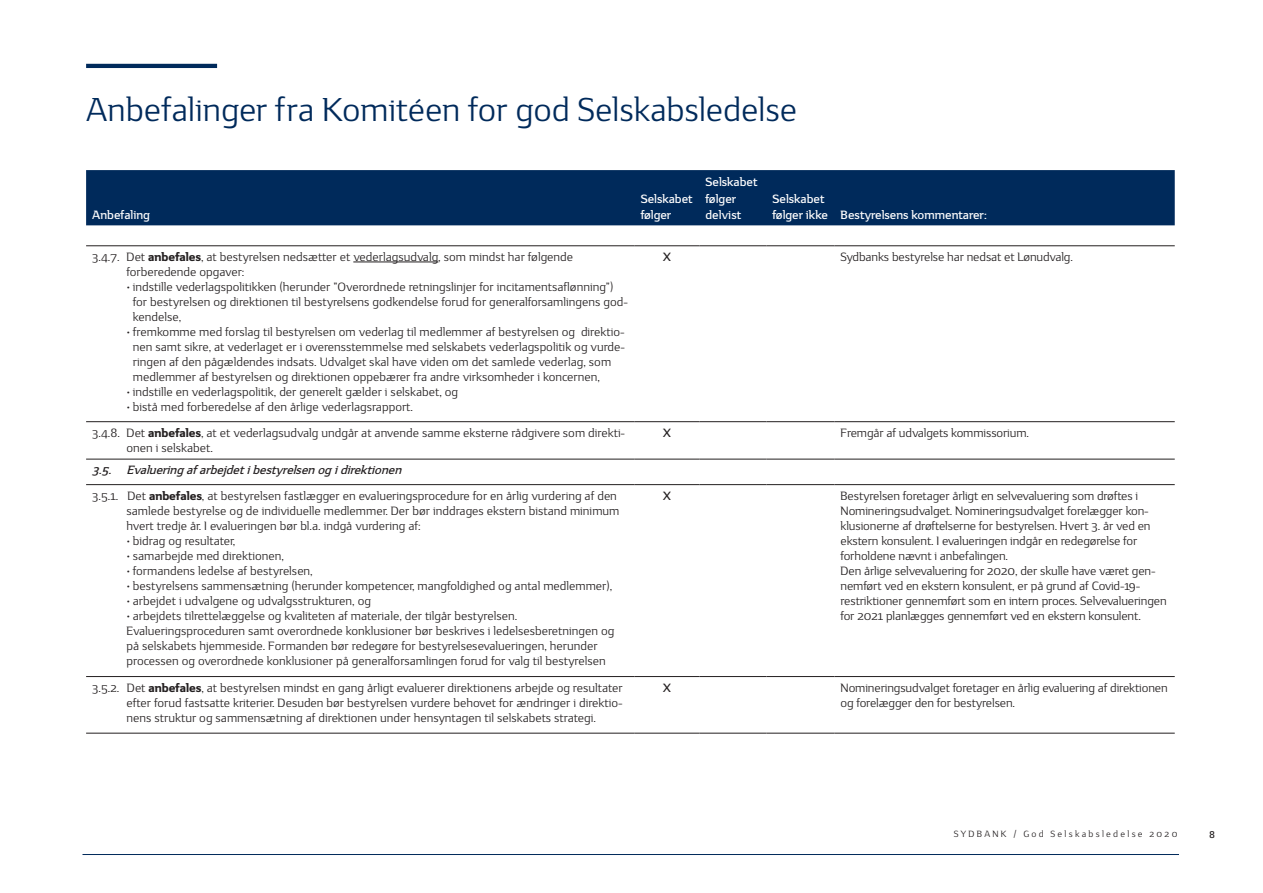
<style>
.page{position:relative;width:1263px;height:893px;background:#fff}
.page>*{position:absolute;margin:0;border:0;box-sizing:border-box;transform-origin:0 0}
.Opslag_overskrift_22{font:33px "Sydbank";letter-spacing:-.005em;color:#002a5b}
.Brødtekst{font:12px/15px "Sydbank";color:#231f20}
.Tabel_overskrift{font:700 12px/16.5px "Sydbank";color:#fff}
.Brødtekst-2{font:italic 700 12px "Sydbank";color:#231f20}
.Brødtekst-3{font:700 12px "Sydbank";color:#231f20}
.t1{font:700 9.75px "Sydbank";color:#231f20}
.t2{font:9px "Sydbank";letter-spacing:.25em;color:#231f20}
.s1{font-weight:800}
</style>
<div class="page">
<hr style="left:82px;top:854px;width:1097px;height:1px;background:#002a5b">
<div style="left:86px;top:170px;width:1089px;height:55px;background:#002a5b"></div>
<svg style="left:635px;top:677px;width:540px;height:56px"></svg>
<hr style="left:86px;top:245px;width:549px;height:1px;background:#231f20">
<hr style="left:635px;top:245px;width:64px;height:1px;background:#231f20">
<hr style="left:699px;top:245px;width:67px;height:1px;background:#231f20">
<hr style="left:766px;top:245px;width:68px;height:1px;background:#231f20">
<hr style="left:834px;top:245px;width:341px;height:1px;background:#231f20">
<hr style="left:86px;top:421px;width:549px;height:1px;background:#231f20">
<hr style="left:635px;top:421px;width:64px;height:1px;background:#231f20">
<hr style="left:699px;top:421px;width:67px;height:1px;background:#231f20">
<hr style="left:766px;top:421px;width:68px;height:1px;background:#231f20">
<hr style="left:834px;top:421px;width:341px;height:1px;background:#231f20">
<hr style="left:86px;top:459px;width:549px;height:1px;background:#231f20">
<hr style="left:635px;top:459px;width:64px;height:1px;background:#231f20">
<hr style="left:699px;top:459px;width:67px;height:1px;background:#231f20">
<hr style="left:766px;top:459px;width:68px;height:1px;background:#231f20">
<hr style="left:834px;top:459px;width:341px;height:1px;background:#231f20">
<hr style="left:86px;top:484px;width:549px;height:1px;background:#231f20">
<hr style="left:635px;top:484px;width:64px;height:1px;background:#231f20">
<hr style="left:699px;top:484px;width:67px;height:1px;background:#231f20">
<hr style="left:766px;top:484px;width:68px;height:1px;background:#231f20">
<hr style="left:834px;top:484px;width:341px;height:1px;background:#231f20">
<hr style="left:86px;top:676px;width:549px;height:1px;background:#231f20">
<hr style="left:635px;top:676px;width:64px;height:1px;background:#231f20">
<hr style="left:699px;top:676px;width:67px;height:1px;background:#231f20">
<hr style="left:766px;top:676px;width:68px;height:1px;background:#231f20">
<hr style="left:834px;top:676px;width:341px;height:1px;background:#231f20">
<hr style="left:86px;top:733px;width:549px;height:1px;background:#231f20">
<hr style="left:635px;top:733px;width:64px;height:1px;background:#231f20">
<hr style="left:699px;top:733px;width:67px;height:1px;background:#231f20">
<hr style="left:766px;top:733px;width:68px;height:1px;background:#231f20">
<hr style="left:834px;top:733px;width:341px;height:1px;background:#231f20">
<hr style="left:353px;top:262px;width:85px;height:1px;background:#231f20">
<hr style="left:86px;top:64px;width:131px;height:4px;background:#002a5b">
<p class="Opslag_overskrift_22" style="left:86px;top:92px;width:713px">Anbefalinger fra Komitéen for god Selskabsledelse</p>
<p class="Tabel_overskrift" style="left:92px;top:208px;width:59px">Anbefaling</p>
<p class="Tabel_overskrift" style="left:641px;top:192px;width:53px">Selskabet følger</p>
<p class="Tabel_overskrift" style="left:705px;top:175px;width:53px">Selskabet følger</p>
<p class="Tabel_overskrift" style="left:705px;top:208px;width:37px">delvist</p>
<p class="Tabel_overskrift" style="left:772px;top:192px;width:57px">Selskabet følger ikke</p>
<p class="Tabel_overskrift" style="left:840px;top:208px;width:148px">Bestyrelsens kommentarer:</p>
<p class="Brødtekst" style="left:127px;top:250px;width:448px;text-indent:-35px">3.4.7. Det <span class="s1">anbefales</span>, at bestyrelsen nedsætter et vederlagsudvalg, som mindst har følgende forberedende opgaver:</p>
<p class="Brødtekst" style="left:133px;top:280px;width:496px;text-indent:-7px">• indstille vederlagspolitikken (herunder ”Overordnede retningslinjer for incitamentsaflønning”) for bestyrelsen og direktionen til bestyrelsens godkendelse forud for generalforsamlingens god&shy;kendelse,</p>
<p class="Brødtekst" style="left:133px;top:325px;width:494px;text-indent:-7px">• fremkomme med forslag til bestyrelsen om vederlag til medlemmer af bestyrelsen og direktio&shy;nen samt sikre, at vederlaget er i overensstemmelse med selskabets vederlagspolitik og vurde&shy;ringen af den pågældendes indsats. Udvalget skal have viden om det samlede vederlag, som medlemmer af bestyrelsen og direktionen oppebærer fra andre virksomheder i koncernen,</p>
<p class="Brødtekst" style="left:126px;top:385px;width:334px">• indstille en vederlagspolitik, der generelt gælder i selskabet, og</p>
<p class="Brødtekst" style="left:126px;top:400px;width:288px">• bistå med forberedelse af den årlige vederlagsrapport.</p>
<p class="Brødtekst-3" style="left:663px;top:250px;width:10px">X</p>
<p class="Brødtekst" style="left:840px;top:250px;width:234px">Sydbanks bestyrelse har nedsat et Lønudvalg.</p>
<p class="Brødtekst" style="left:127px;top:425px;width:500px;text-indent:-35px">3.4.8. Det <span class="s1">anbefales</span>, at et vederlagsudvalg undgår at anvende samme eksterne rådgivere som direkti&shy;onen i selskabet.</p>
<p class="Brødtekst-3" style="left:663px;top:425px;width:10px">X</p>
<p class="Brødtekst" style="left:840px;top:425px;width:190px">Fremgår af udvalgets kommissorium.</p>
<p class="Brødtekst-2" style="left:92px;top:463px;width:315px">3.5. Evalueringafarbejdetibestyrelsenogidirektionen</p>
<p class="Brødtekst" style="left:127px;top:488px;width:494px;text-indent:-35px">3.5.1. Det <span class="s1">anbefales</span>, at bestyrelsen fastlægger en evalueringsprocedure for en årlig vurdering af den samlede bestyrelse og de individuelle medlemmer. Der bør inddrages ekstern bistand minimum hvert tredje år. I evalueringen bør bl.a. indgå vurdering af:</p>
<p class="Brødtekst" style="left:126px;top:533px;width:111px">• bidrag og resultater,</p>
<p class="Brødtekst" style="left:126px;top:548px;width:159px">• samarbejde med direktionen,</p>
<p class="Brødtekst" style="left:126px;top:563px;width:188px">• formandens ledelse af bestyrelsen,</p>
<p class="Brødtekst" style="left:126px;top:578px;width:488px">• bestyrelsens sammensætning (herunder kompetencer, mangfoldighed og antal medlemmer),</p>
<p class="Brødtekst" style="left:126px;top:593px;width:246px">• arbejdet i udvalgene og udvalgsstrukturen, og</p>
<p class="Brødtekst" style="left:126px;top:608px;width:393px">• arbejdets tilrettelæggelse og kvaliteten af materiale, der tilgår bestyrelsen.</p>
<p class="Brødtekst" style="left:127px;top:623px;width:489px">Evalueringsproceduren samt overordnede konklusioner bør beskrives i ledelsesberetningen og på selskabets hjemmeside. Formanden bør redegøre for bestyrelsesevalueringen, herunder processen og overordnede konklusioner på generalforsamlingen forud for valg til bestyrelsen</p>
<p class="Brødtekst-3" style="left:663px;top:488px;width:10px">X</p>
<p class="Brødtekst" style="left:840px;top:488px;width:312px">Bestyrelsen foretager årligt en selvevaluering som drøftes i Nomineringsudvalget. Nomineringsudvalget forelægger kon&shy;klusionerne af drøftelserne for bestyrelsen. Hvert 3. år ved en ekstern konsulent. I evalueringen indgår en redegørelse for forholdene nævnt i anbefalingen.</p>
<p class="Brødtekst" style="left:840px;top:563px;width:328px">Den årlige selvevaluering for 2020, der skulle have været gen&shy;nemført ved en ekstern konsulent, er på grund af Covid-19- restriktioner gennemført som en intern proces. Selvevalueringen for 2021 planlægges gennemført ved en ekstern konsulent.</p>
<p class="Brødtekst" style="left:127px;top:680px;width:498px;text-align:justify;text-indent:-35px">3.5.2. Det <span class="s1">anbefales</span>, at bestyrelsen mindst en gang årligt evaluerer direktionens arbejde og resultater efter forud fastsatte kriterier. Desuden bør bestyrelsen vurdere behovet for ændringer i direktio&shy;nens struktur og sammensætning af direktionen under hensyntagen til selskabets strategi.</p>
<p class="Brødtekst-3" style="left:663px;top:680px;width:10px">X</p>
<p class="Brødtekst" style="left:840px;top:680px;width:329px">Nomineringsudvalget foretager en årlig evaluering af direktionen og forelægger den for bestyrelsen.</p>
<p class="t2" style="left:954px;top:829px;width:225px">SYDBANK / God Selskabsledelse 2020</p>
<p class="t1" style="left:1209px;top:829px;width:7px">8</p>
</div>
